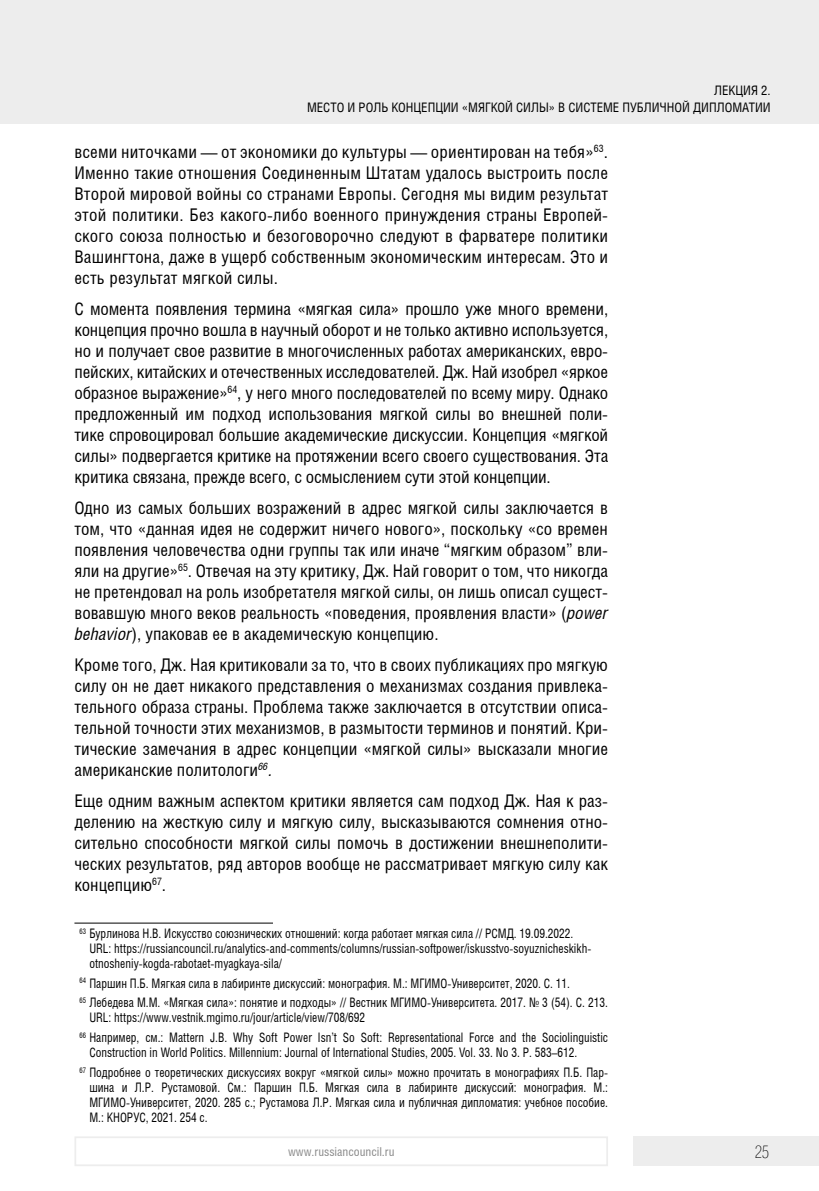
<style>
.page{position:relative;width:819px;height:1191px;background:#fff}
.page>*{position:absolute;margin:0;border:0;box-sizing:border-box;transform-origin:0 0}
.Основной_текст{font:17.5px/21px "Helios Cond";color:#000;text-align:justify}
.t1{font:17.5px "Helios Cond Thin C";color:#000}
.Сноска_с_чертой{font:13.12px/14.9px "Helios Cond";color:#000;scale:.9 1}
.Сноска_http{font:13.12px/14.9px "Helios Cond";color:#000;scale:.9 1}
.Kolontitul_X_X{font:13.12px/17.5px "Helios Cond";color:#000;text-align:right}
.t2{font:12.25px "Helios Cond";color:#878787}
.s1{font-style:italic}
</style>
<div class="page">
<div style="left:0;top:0;width:819px;height:124px;background:#ededed"></div>
<div style="left:632px;top:1136px;width:187px;height:30px;background:#ededed"></div>
<div style="left:74px;top:1136px;width:534px;height:30px;border:2px solid #ededed"></div>
<hr style="left:74px;top:922px;width:199px;height:1px;background:#000">
<p class="Kolontitul_X_X" style="left:307px;top:81px;width:465px">ЛЕКЦИЯ 2.<br>МЕСТО И РОЛЬ КОНЦЕПЦИИ «МЯГКОЙ СИЛЫ» В СИСТЕМЕ ПУБЛИЧНОЙ ДИПЛОМАТИИ</p>
<p class="Основной_текст" style="left:74px;top:141px;width:535px">всеми ниточками — от экономики до культуры — ориентирован на тебя»<sup>63</sup>.<br>Именно такие отношения Соединенным Штатам удалось выстроить после Второй мировой войны со странами Европы. Сегодня мы видим результат этой политики. Без какого-либо военного принуждения страны Европей&shy;ского союза полностью и безоговорочно следуют в фарватере политики Вашингтона, даже в ущерб собственным экономическим интересам. Это и есть результат мягкой силы.</p>
<p class="Основной_текст" style="left:74px;top:298px;width:535px">С момента появления термина «мягкая сила» прошло уже много времени, концепция прочно вошла в научный оборот и не только активно используется, но и получает свое развитие в многочисленных работах американских, евро&shy;пейских, китайских и отечественных исследователей. Дж. Най изобрел «яркое образное выражение»<sup>64</sup>, у него много последователей по всему миру. Однако предложенный им подход использования мягкой силы во внешней поли&shy;тике спровоцировал большие академические дискуссии. Концепция «мягкой силы» подвергается критике на протяжении всего своего существования. Эта критика связана, прежде всего, с осмыслением сути этой концепции.</p>
<p class="Основной_текст" style="left:74px;top:497px;width:535px">Одно из самых больших возражений в адрес мягкой силы заключается в том, что «данная идея не содержит ничего нового», поскольку «со времен появления человечества одни группы так или иначе “мягким образом” вли&shy;яли на другие»<sup>65</sup>. Отвечая на эту критику, Дж. Най говорит о том, что никогда не претендовал на роль изобретателя мягкой силы, он лишь описал сущест&shy;вовавшую много веков реальность «поведения, проявления власти» (<span class="s1">power behavior</span>), упаковав ее в академическую концепцию.</p>
<p class="Основной_текст" style="left:74px;top:653px;width:535px">Кроме того, Дж. Ная критиковали за то, что в своих публикациях про мягкую силу он не дает никакого представления о механизмах создания привлека&shy;тельного образа страны. Проблема также заключается в отсутствии описа&shy;тельной точности этих механизмов, в размытости терминов и понятий. Кри&shy;тические замечания в адрес концепции «мягкой силы» высказали многие американские политологи<sup>66</sup><span class="s1">.</span></p>
<p class="Основной_текст" style="left:74px;top:789px;width:535px">Еще одним важным аспектом критики является сам подход Дж. Ная к раз&shy;делению на жесткую силу и мягкую силу, высказываются сомнения отно&shy;сительно способности мягкой силы помочь в достижении внешнеполити&shy;ческих результатов, ряд авторов вообще не рассматривает мягкую силу как концепцию<sup>67</sup>.</p>
<p class="Сноска_с_чертой" style="left:79px;top:925px;width:550px"><sup>63</sup> Бурлинова Н.В. Искусство союзнических отношений: когда работает мягкая сила // РСМД. 19.09.2022.</p>
<p class="Сноска_http" style="left:89px;top:940px;width:559px">URL: https://russiancouncil.ru/analytics-and-comments/columns/russian-softpower/iskusstvo-soyuznicheskikh&shy;otnosheniy-kogda-rabotaet-myagkaya-sila/</p>
<p class="Сноска_с_чертой" style="left:79px;top:975px;width:546px"><sup>64</sup> Паршин П.Б. Мягкая сила в лабиринте дискуссий: монография. М.: МГИМО-Университет, 2020. С. 11.</p>
<p class="Сноска_с_чертой" style="left:89px;top:995px;width:577px;text-indent:-10px"><sup>65</sup> Лебедева М.М. «Мягкая сила»: понятие и подходы» // Вестник МГИМО-Университета. 2017. № 3 (54). С. 213.<br>URL: https://www.vestnik.mgimo.ru/jour/article/view/708/692</p>
<p class="Сноска_с_чертой" style="left:89px;top:1029px;width:578px;text-indent:-10px"><sup>66</sup> Например, см.: Mattern J.B. Why Soft Power Isn’t So Soft: Representational Force and the Sociolinguistic<br>Construction in World Politics. Millennium: Journal of International Studies, 2005. Vol. 33. No 3. P. 583–612.</p>
<p class="Сноска_с_чертой" style="left:89px;top:1064px;width:578px;text-align:justify;text-indent:-10px"><sup>67</sup> Подробнее о теоретических дискуссиях вокруг «мягкой силы» можно прочитать в монографиях П.Б. Пар&shy;шина и Л.Р. Рустамовой. См.: Паршин П.Б. Мягкая сила в лабиринте дискуссий: монография. М.:<br>МГИМО-Университет, 2020. 285 с.; Рустамова Л.Р. Мягкая сила и публичная дипломатия: учебное пособие.<br>М.: КНОРУС, 2021. 254 с.</p>
<p class="t2" style="left:288px;top:1144px;width:108px">www.russiancouncil.ru</p>
<p class="t1" style="left:755px;top:1142px;width:16px">25</p>
</div>
